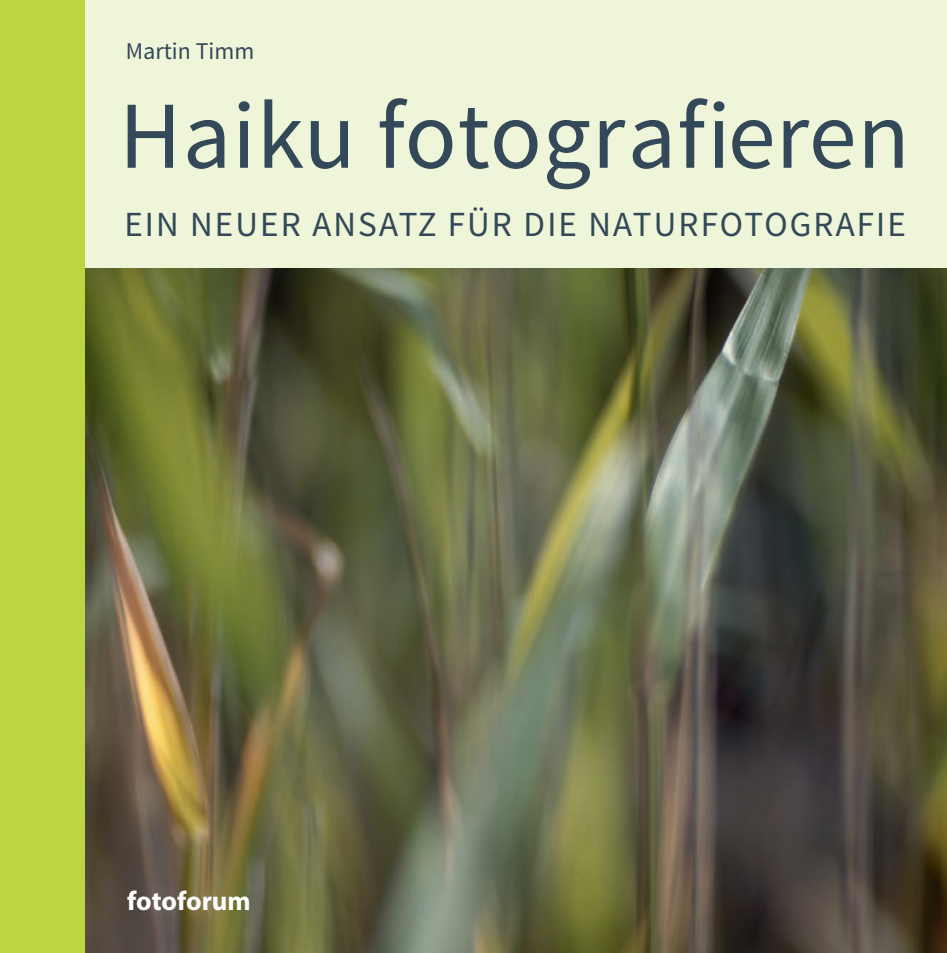
<style>
.page{position:relative;width:947px;height:953px;background:#fff}
.page>*{position:absolute;margin:0;border:0;box-sizing:border-box;transform-origin:0 0}
.t1{font:96px "Source Sans Pro";letter-spacing:.01em;color:#334858}
.t2{font:35.25px "Source Sans Pro";letter-spacing:.06em;color:#334858}
.t3{font:700 27px "Myriad Pro";color:#fff}
.t4{font:24px "Source Sans Pro";color:#334858}
</style>
<div class="page">
<div style="left:34px;top:0;width:912px;height:599px;background:#eef5d8"></div>
<img style="left:85px;top:268px;width:861px;height:684px">
<div style="left:0;top:0;width:85px;height:952px;background:#bbd641"></div>
<p class="t4" style="left:126px;top:36px;width:130px">Martin Timm</p>
<h1 class="t1" style="left:119px;top:76px;width:791px">Haiku fotogr af ie ren</h1>
<p class="t2" style="left:124px;top:202px;width:782px">EIN NEUER ANSATZ FÜR DIE NATURFOTOGRAFIE</p>
<p class="t3" style="left:127px;top:883px;width:125px">fotoforum</p>
</div>
